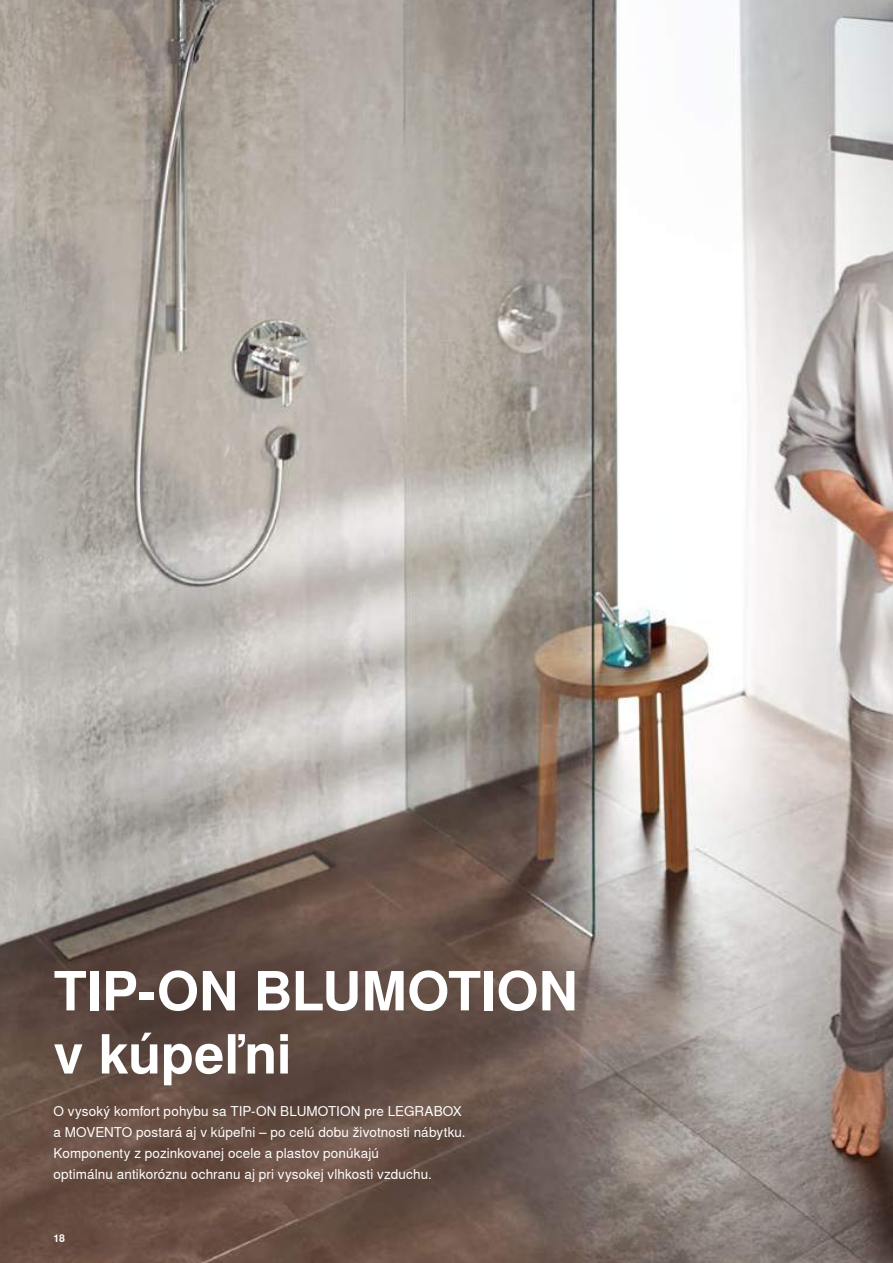
<style>
.page{position:relative;width:893px;height:1263px;background:#fff}
.page>*{position:absolute;margin:0;border:0;box-sizing:border-box;transform-origin:0 0}
.t1{font:700 54px/63.2px "Nimbus Sans Global";letter-spacing:-.01em;color:#fff}
.t2{font:13.5px/21px "Nimbus Sans Global";letter-spacing:.01em;color:#fff}
.t3{font:700 10.5px "Nimbus Sans Global";color:#fff}
</style>
<div class="page">
<img style="left:0;top:0;width:893px;height:1263px">
<h1 class="t1" style="left:54px;top:960px;width:526px">TIP-ON BLUMOTION v kúpeľni</h1>
<p class="t2" style="left:54px;top:1100px;width:414px">O vysoký komfort pohybu sa TIP-ON BLUMOTION pre LEGRABOX a MOVENTO postará aj v kúpeľni – po celú dobu životnosti nábytku.<br>Komponenty z pozinkovanej ocele a plastov ponúkajú<br>optimálnu antikoróznu ochranu aj pri vysokej vlhkosti vzduchu.</p>
<p class="t3" style="left:54px;top:1232px;width:13px">18</p>
</div>
